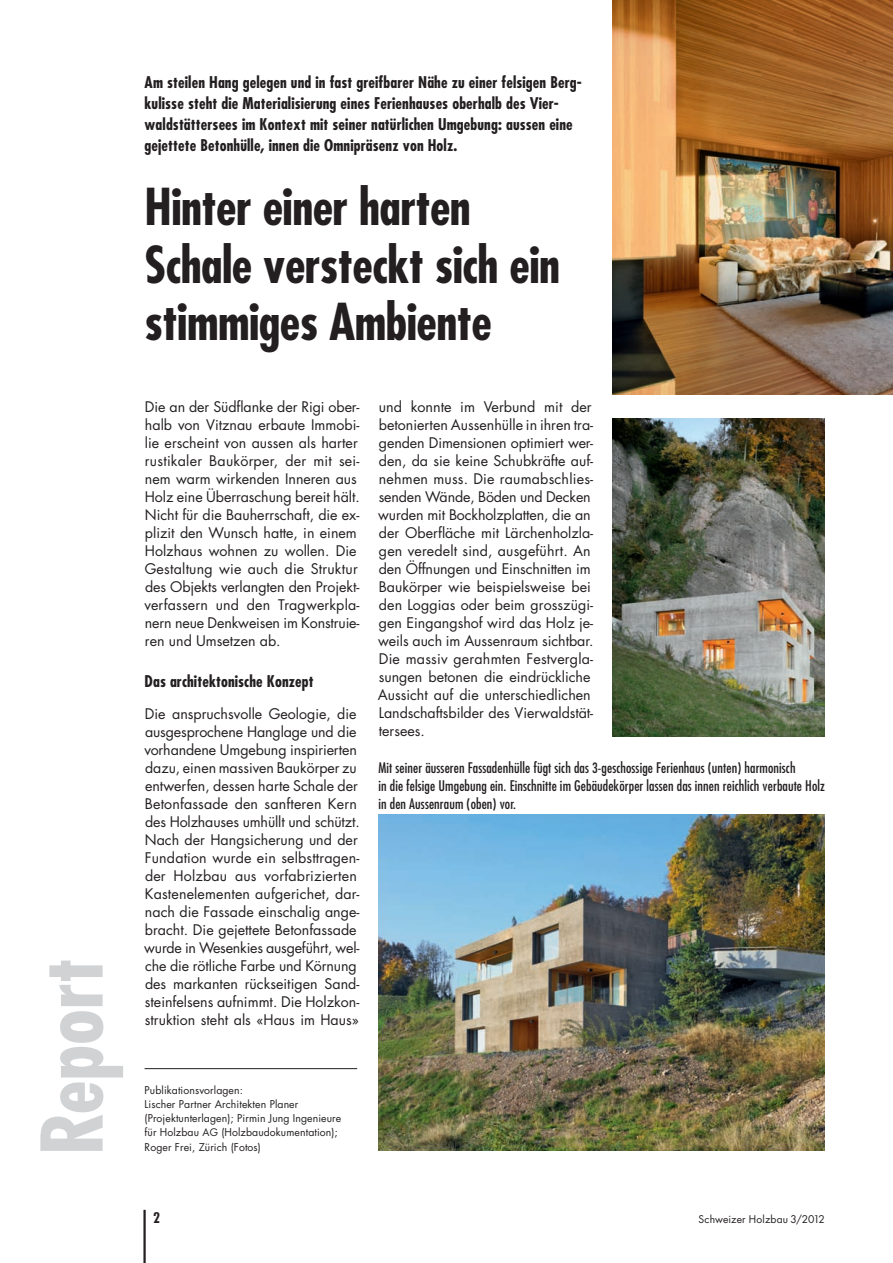
<style>
.page{position:relative;width:893px;height:1263px;background:#fff}
.page>*{position:absolute;margin:0;border:0;box-sizing:border-box;transform-origin:0 0}
.t1{font:700 condensed 82.5px "Futura Std";letter-spacing:-.005em;color:#d1d2d4}
.t2{font:700 condensed 49.5px/57px "Futura Std";letter-spacing:-.01em;color:#231f20}
.t3{font:700 condensed 15.75px/21px "Futura Std";letter-spacing:.01em;color:#231f20}
.t4{font:14.25px/18px "Futura Std";color:#231f20}
.t5{font:condensed 14.25px/18px "Futura Std";letter-spacing:.01em;color:#231f20}
.t6{font:700 condensed 14.25px "Futura Std";color:#231f20}
.t7{font:10.5px/14.2px "Futura Std";letter-spacing:.01em;color:#231f20}
.t8{font:10.35px "Futura Std";letter-spacing:.01em;color:#231f20}
.s1{font-size:13.8px}
.s2{font-size:10.2px}
</style>
<div class="page">
<hr style="left:143px;top:1210px;width:3px;height:53px;background:#231f20">
<hr style="left:145px;top:1068px;width:212px;height:1px;background:#231f20">
<img style="left:378px;top:815px;width:447px;height:335px">
<img style="left:612px;top:0;width:281px;height:394px">
<img style="left:612px;top:419px;width:213px;height:317px">
<h1 class="t1" style="left:21px;top:1155px;width:199px;rotate:-90deg">Report</h1>
<p class="t3" style="left:145px;top:72px;width:439px">Am steilen Hang gelegen und in fast greifbarer Nähe zu einer felsigen Berg&shy;kulisse steht die Materialisierung eines Ferienhauses oberhalb des Vier&shy;waldstättersees im Kontext mit seiner natürlichen Umgebung: aussen eine gejettete Betonhülle, innen die Omnipräsenz von Holz.</p>
<h2 class="t2" style="left:145px;top:179px;width:417px">Hinter einer harten<br>Schale versteckt sich ein stimmiges Ambiente</h2>
<p class="t4" style="left:144px;top:398px;width:217px">Die an der Südflanke der Rigi ober&shy;halb von Vitznau erbaute Immobi&shy;lie erscheint von aussen als harter rustikaler Baukörper, der mit sei&shy;nem warm wirkenden Inneren aus Holz eine Überraschung bereit hält.<br>Nicht für die Bauherrschaft, die ex&shy;plizit den Wunsch hatte, in einem Holzhaus wohnen zu wollen. Die Gestaltung wie auch die Struktur des Objekts verlangten den Projekt&shy;verfassern und den Tragwerkpla&shy;nern neue Denkweisen im Konstruie&shy;ren und Umsetzen ab.</p>
<p class="t3" style="left:145px;top:671px;width:171px">Das architektonische Konzept</p>
<p class="t4" style="left:144px;top:704px;width:217px">Die anspruchsvolle Geologie, die ausgesprochene Hanglage und die vorhandene Umgebung inspirierten dazu, einen massiven Baukörper zu entwerfen, dessen harte Schale der Betonfassade den sanfteren Kern des Holzhauses umhüllt und schützt.<br>Nach der Hangsicherung und der Fundation wurde ein selbsttragen&shy;der Holzbau aus vorfabrizierten Kastenelementen aufgerichet, dar&shy;nach die Fassade einschalig ange&shy;bracht. Die gejettete Betonfassade wurde in Wesenkies ausgeführt, wel&shy;che die rötliche Farbe und Körnung des markanten rückseitigen Sand&shy;steinfelsens aufnimmt. Die Holzkon&shy;struktion steht als «Haus im Haus»</p>
<p class="t4" style="left:378px;top:398px;width:217px">und konnte im Verbund mit der betonierten Aussenhülle in ihren tra&shy;genden Dimensionen optimiert wer&shy;den, da sie keine Schubkräfte auf&shy;nehmen muss. Die raumabschlies&shy;senden Wände, Böden und Decken wurden mit Bockholzplatten, die an der Oberfläche mit Lärchenholzla&shy;gen veredelt sind, ausgeführt. An den Öffnungen und Einschnitten im Baukörper wie beispielsweise bei den Loggias oder beim grosszügi&shy;gen Eingangshof wird das Holz je&shy;weils auch im Aussenraum sichtbar.<br>Die massiv gerahmten Festvergla&shy;sungen betonen die eindrückliche Aussicht auf die unterschiedlichen Landschaftsbilder des Vierwaldstät&shy;tersees.</p>
<p class="t5" style="left:378px;top:758px;width:448px">Mit seiner äusseren Fassadenhülle fügt sich das <span class="s1">3</span>-geschossige Ferienhaus (unten) harmonisch<br>in die felsige Umgebung ein. Einschnitte im Gebäudekörper lassen das innen reichlich verbaute Holz in den Aussenraum (oben) vor.</p>
<p class="t7" style="left:145px;top:1083px;width:198px">Publikationsvorlagen:<br>Lischer Partner Architekten Planer (Projektunterlagen); Pirmin Jung Ingenieure für Holzbau <span class="s2">AG</span> (Holzbaudokumentation); Roger Frei, Zürich (Fotos)</p>
<p class="t6" style="left:153px;top:1208px;width:8px">2</p>
<p class="t8" style="left:699px;top:1212px;width:128px">Schweizer Holzbau 3/2012</p>
</div>
